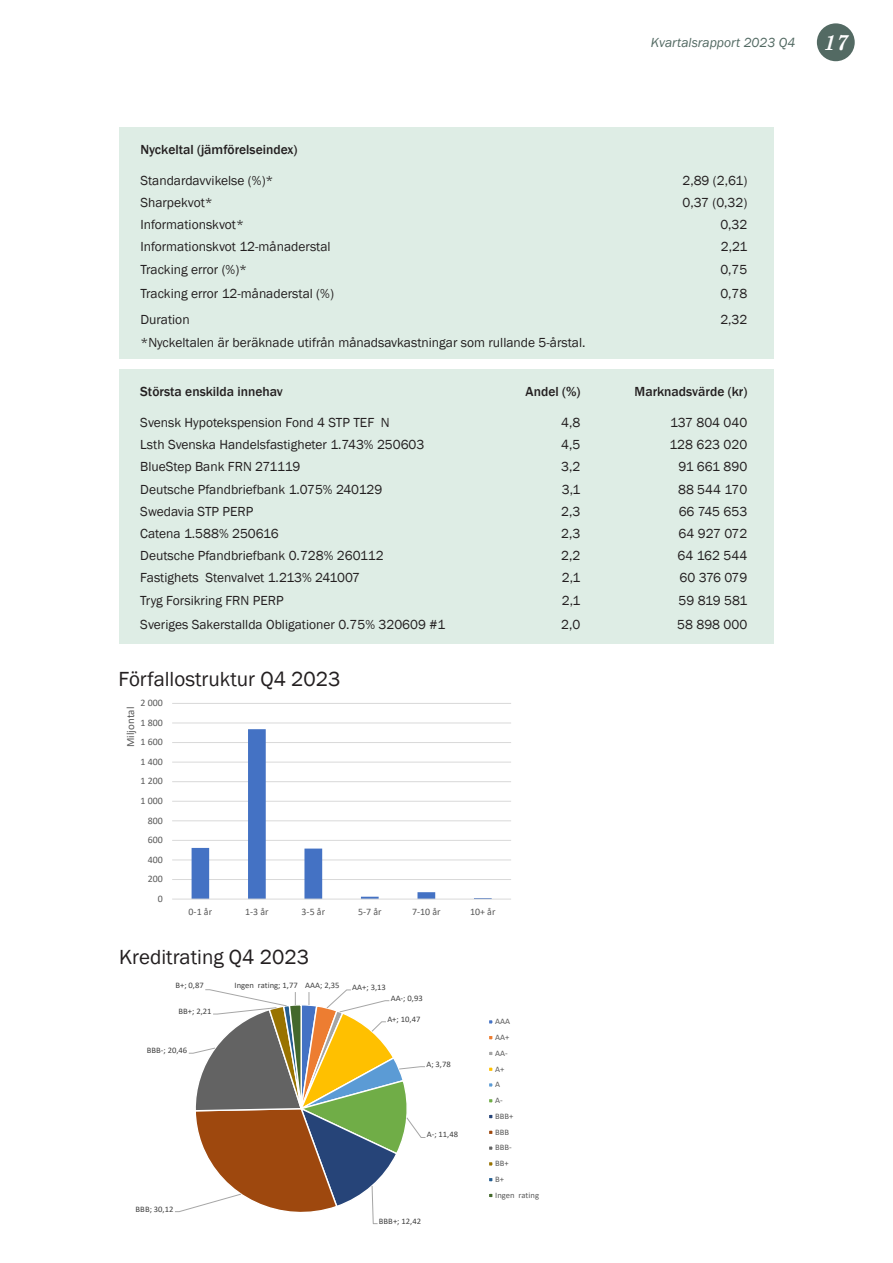
<style>
.page{position:relative;width:893px;height:1263px;background:#fff}
.page>*{position:absolute;margin:0;border:0;box-sizing:border-box;transform-origin:0 0}
.Rubrik_2_-_konsortie{font:21px "Franklin Gothic";color:#231f20}
.t1{font:italic 700 21px "Century Schoolbook";color:#fff}
.Tabell{font:13.5px "Franklin Gothic";color:#231f20}
.Tabell_brödtext_höge{font:13.5px "Franklin Gothic";color:#231f20}
.Tabellrubrik_vänster{font:500 13.5px "Franklin Gothic";color:#231f20}
.Tabellrubrik_höger{font:500 13.5px "Franklin Gothic";color:#231f20}
.t2{font:italic 13.5px "Franklin Gothic";color:#536a63}
.t3{font:10.95px "Calibri";color:#595959}
.t4{font:9.9px "Calibri";color:#595959}
.t5{font:8.4px "Calibri";color:#404040}
.t6{font:8.4px/15.8px "Calibri";color:#595959}
</style>
<div class="page">
<div style="left:817px;top:23px;width:38px;height:38px;background:#536a63;border-radius:50%"></div>
<div style="left:119px;top:128px;width:655px;height:231px;background:#deede5"></div>
<div style="left:119px;top:370px;width:655px;height:274px;background:#deede5"></div>
<svg style="left:172px;top:703px;width:339px;height:197px"></svg>
<svg style="left:175px;top:989px;width:251px;height:236px"></svg>
<svg style="left:489px;top:1020px;width:4px;height:4px"></svg>
<div style="left:488px;top:1034px;width:6px;height:7px;border:1px solid #fff"></div>
<svg style="left:489px;top:1051px;width:4px;height:4px"></svg>
<svg style="left:489px;top:1067px;width:4px;height:4px"></svg>
<svg style="left:489px;top:1083px;width:4px;height:4px"></svg>
<svg style="left:489px;top:1099px;width:4px;height:4px"></svg>
<svg style="left:489px;top:1114px;width:4px;height:5px"></svg>
<svg style="left:489px;top:1130px;width:4px;height:4px"></svg>
<svg style="left:489px;top:1146px;width:4px;height:4px"></svg>
<svg style="left:489px;top:1162px;width:4px;height:4px"></svg>
<svg style="left:489px;top:1178px;width:4px;height:4px"></svg>
<svg style="left:489px;top:1193px;width:4px;height:5px"></svg>
<p class="t2" style="left:651px;top:34px;width:146px">Kvartalsrapport 2023 Q4</p>
<h1 class="t1" style="left:824px;top:29px;width:26px">17</h1>
<p class="Tabellrubrik_vänster" style="left:140px;top:141px;width:159px">Nyckeltal (jämförelseindex)</p>
<p class="Tabell" style="left:140px;top:172px;width:135px">Standardavvikelse (%)*</p>
<p class="Tabell_brödtext_höge" style="left:682px;top:172px;width:67px">2,89 (2,61)</p>
<p class="Tabell" style="left:140px;top:194px;width:74px">Sharpekvot*</p>
<p class="Tabell_brödtext_höge" style="left:683px;top:194px;width:66px">0,37 (0,32)</p>
<p class="Tabell" style="left:140px;top:216px;width:105px">Informationskvot*</p>
<p class="Tabell_brödtext_höge" style="left:720px;top:216px;width:29px">0,32</p>
<p class="Tabell" style="left:140px;top:238px;width:192px">Informationskvot 12-månaderstal</p>
<p class="Tabell_brödtext_höge" style="left:721px;top:238px;width:28px">2,21</p>
<p class="Tabell" style="left:140px;top:261px;width:108px">Tracking error (%)*</p>
<p class="Tabell_brödtext_höge" style="left:720px;top:261px;width:29px">0,75</p>
<p class="Tabell" style="left:140px;top:285px;width:195px">Tracking error 12-månaderstal (%)</p>
<p class="Tabell_brödtext_höge" style="left:720px;top:285px;width:29px">0,78</p>
<p class="Tabell" style="left:140px;top:311px;width:51px">Duration</p>
<p class="Tabell_brödtext_höge" style="left:720px;top:311px;width:29px">2,32</p>
<p class="Tabell" style="left:140px;top:334px;width:447px">*Nyckeltalen är beräknade utifrån månadsavkastningar som rullande 5-årstal.</p>
<p class="Tabellrubrik_vänster" style="left:140px;top:383px;width:144px">Största enskilda innehav</p>
<p class="Tabellrubrik_höger" style="left:526px;top:383px;width:56px">Andel (%)</p>
<p class="Tabellrubrik_höger" style="left:634px;top:383px;width:114px">Marknadsvärde (kr)</p>
<p class="Tabell" style="left:140px;top:414px;width:251px">Svensk Hypotekspension Fond 4 STP TEF N</p>
<p class="Tabell_brödtext_höge" style="left:561px;top:414px;width:21px">4,8</p>
<p class="Tabell_brödtext_höge" style="left:670px;top:414px;width:79px">137 804 040</p>
<p class="Tabell" style="left:140px;top:436px;width:286px">Lsth Svenska Handelsfastigheter 1.743% 250603</p>
<p class="Tabell_brödtext_höge" style="left:561px;top:436px;width:21px">4,5</p>
<p class="Tabell_brödtext_höge" style="left:669px;top:436px;width:79px">128 623 020</p>
<p class="Tabell" style="left:140px;top:458px;width:162px">BlueStep Bank FRN 271119</p>
<p class="Tabell_brödtext_höge" style="left:561px;top:458px;width:21px">3,2</p>
<p class="Tabell_brödtext_höge" style="left:678px;top:458px;width:70px">91 661 890</p>
<p class="Tabell" style="left:140px;top:481px;width:244px">Deutsche Pfandbriefbank 1.075% 240129</p>
<p class="Tabell_brödtext_höge" style="left:562px;top:481px;width:20px">3,1</p>
<p class="Tabell_brödtext_höge" style="left:678px;top:481px;width:71px">88 544 170</p>
<p class="Tabell" style="left:140px;top:503px;width:114px">Swedavia STP PERP</p>
<p class="Tabell_brödtext_höge" style="left:561px;top:503px;width:21px">2,3</p>
<p class="Tabell_brödtext_höge" style="left:679px;top:503px;width:70px">66 745 653</p>
<p class="Tabell" style="left:140px;top:525px;width:140px">Catena 1.588% 250616</p>
<p class="Tabell_brödtext_höge" style="left:561px;top:525px;width:21px">2,3</p>
<p class="Tabell_brödtext_höge" style="left:678px;top:525px;width:70px">64 927 072</p>
<p class="Tabell" style="left:140px;top:547px;width:245px">Deutsche Pfandbriefbank 0.728% 260112</p>
<p class="Tabell_brödtext_höge" style="left:561px;top:547px;width:21px">2,2</p>
<p class="Tabell_brödtext_höge" style="left:677px;top:547px;width:71px">64 162 544</p>
<p class="Tabell" style="left:140px;top:569px;width:221px">Fastighets Stenvalvet 1.213% 241007</p>
<p class="Tabell_brödtext_höge" style="left:562px;top:569px;width:20px">2,1</p>
<p class="Tabell_brödtext_höge" style="left:680px;top:569px;width:69px">60 376 079</p>
<p class="Tabell" style="left:140px;top:592px;width:145px">Tryg Forsikring FRN PERP</p>
<p class="Tabell_brödtext_höge" style="left:562px;top:592px;width:20px">2,1</p>
<p class="Tabell_brödtext_höge" style="left:678px;top:592px;width:70px">59 819 581</p>
<p class="Tabell" style="left:140px;top:616px;width:306px">Sveriges Sakerstallda Obligationer 0.75% 320609 #1</p>
<p class="Tabell_brödtext_höge" style="left:561px;top:616px;width:21px">2,0</p>
<p class="Tabell_brödtext_höge" style="left:677px;top:616px;width:72px">58 898 000</p>
<p class="Rubrik_2_-_konsortie" style="left:118px;top:666px;width:224px">Förfallostruktur Q4 2023</p>
<p class="t4" style="left:141px;top:696px;width:24px">2 000</p>
<p class="t3" style="left:123px;top:747px;width:42px;rotate:-90deg">Miljontal</p>
<p class="t4" style="left:141px;top:715px;width:24px">1 800</p>
<p class="t4" style="left:141px;top:735px;width:24px">1 600</p>
<p class="t4" style="left:141px;top:755px;width:24px">1 400</p>
<p class="t4" style="left:141px;top:774px;width:24px">1 200</p>
<p class="t4" style="left:141px;top:794px;width:24px">1 000</p>
<p class="t4" style="left:148px;top:813px;width:17px">800</p>
<p class="t4" style="left:148px;top:833px;width:17px">600</p>
<p class="t4" style="left:148px;top:852px;width:17px">400</p>
<p class="t4" style="left:148px;top:872px;width:17px">200</p>
<p class="t4" style="left:158px;top:892px;width:7px">0</p>
<p class="t4" style="left:189px;top:904px;width:25px">0-1 år</p>
<p class="t4" style="left:245px;top:904px;width:25px">1-3 år</p>
<p class="t4" style="left:302px;top:904px;width:25px">3-5 år</p>
<p class="t4" style="left:358px;top:904px;width:25px">5-7 år</p>
<p class="t4" style="left:412px;top:904px;width:30px">7-10 år</p>
<p class="t4" style="left:470px;top:904px;width:27px">10+ år</p>
<p class="Rubrik_2_-_konsortie" style="left:119px;top:944px;width:191px">Kreditrating Q4 2023</p>
<p class="t5" style="left:175px;top:979px;width:30px">B+; 0,87</p>
<p class="t5" style="left:234px;top:979px;width:65px">Ingen rating; 1,77</p>
<p class="t5" style="left:305px;top:979px;width:36px">AAA; 2,35</p>
<p class="t5" style="left:352px;top:981px;width:35px">AA+; 3,13</p>
<p class="t5" style="left:179px;top:1005px;width:35px">BB+; 2,21</p>
<p class="t5" style="left:147px;top:1044px;width:42px">BBB-; 20,46</p>
<p class="t5" style="left:136px;top:1203px;width:39px">BBB; 30,12</p>
<p class="t5" style="left:391px;top:992px;width:34px">AA-; 0,93</p>
<p class="t5" style="left:387px;top:1013px;width:35px">A+; 10,47</p>
<p class="t5" style="left:426px;top:1058px;width:26px">A; 3,78</p>
<p class="t5" style="left:427px;top:1129px;width:33px">A-; 11,48</p>
<p class="t5" style="left:379px;top:1215px;width:44px">BBB+; 12,42</p>
<p class="t6" style="left:495px;top:1013px;width:45px">AAA<br>AA+<br>AA-<br>A+<br>A<br>A-<br>BBB+<br>BBB<br>BBB-<br>BB+<br>B+<br>Ingen rating</p>
</div>
